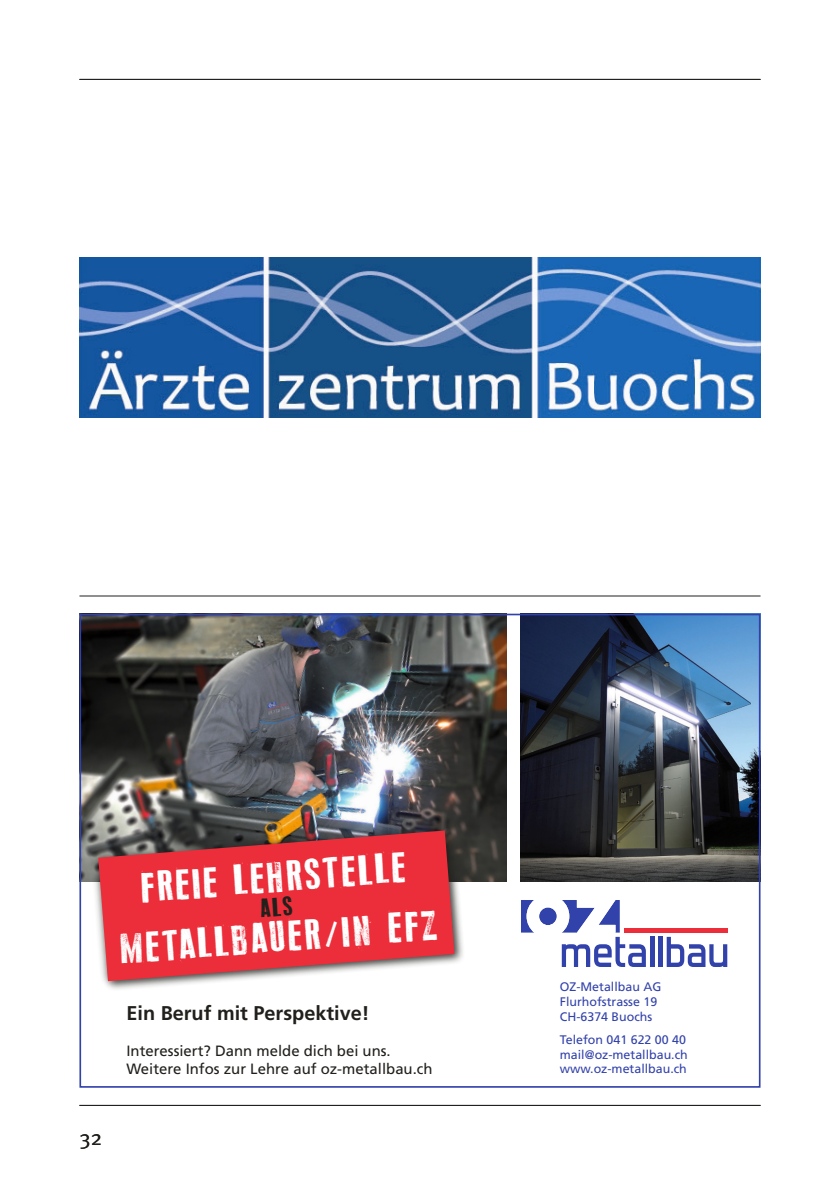
<style>
.page{position:relative;width:840px;height:1191px;background:#fff}
.page>*{position:absolute;margin:0;border:0;box-sizing:border-box;transform-origin:0 0}
.t1{font:46.4px "Old Typography";color:#fff}
.t2{font:21px "Meta Plus Normal";color:#21201c}
.t3{font:700 19.8px "Frutiger LT";color:#21201c}
.t4{font:14.8px/17.8px "Frutiger LT";color:#21201c}
.t5{font:12.4px/14.8px "Frutiger LT";color:#3242ab}
</style>
<div class="page">
<hr style="left:79px;top:595px;width:681px;height:1px;background:#21201c">
<img style="left:520px;top:616px;width:237px;height:265px">
<img style="left:82px;top:616px;width:424px;height:265px">
<div style="left:79px;top:613px;width:681px;height:474px;border:2px solid #3242ab"></div>
<svg style="left:650px;top:937px;width:3px;height:30px"></svg>
<hr style="left:658px;top:937px;width:4px;height:30px;background:#3242ab">
<svg style="left:666px;top:937px;width:60px;height:30px"></svg>
<svg style="left:521px;top:900px;width:124px;height:67px"></svg>
<hr style="left:623px;top:928px;width:103px;height:4px;background:#ec2e3a">
<svg style="left:89px;top:821px;width:374px;height:168px"></svg>
<svg style="left:98px;top:830px;width:356px;height:151px;background:#d9414a"></svg>
<hr style="left:79px;top:79px;width:681px;height:1px;background:#21201c">
<hr style="left:79px;top:1105px;width:681px;height:1px;background:#21201c">
<img style="left:79px;top:258px;width:681px;height:160px">
<svg style="left:260px;top:896px;width:32px;height:22px"></svg>
<h1 class="t1" style="left:140px;top:861px;width:267px;rotate:-4deg">FREIE LEHRSTELLE</h1>
<h1 class="t1" style="left:119px;top:923px;width:319px;rotate:-4deg">METALLBAUER/IN EFZ</h1>
<h3 class="t3" style="left:126px;top:1001px;width:244px">Ein Beruf mit Perspektive!</h3>
<p class="t4" style="left:126px;top:1041px;width:307px">Interessiert? Dann melde dich bei uns.<br>Weitere Infos zur Lehre auf oz-metallbau.ch</p>
<h2 class="t2" style="left:79px;top:1125px;width:24px">32</h2>
<p class="t5" style="left:559px;top:979px;width:103px">OZ-Metallbau AG<br>Flurhofstrasse 19<br>CH-6374 Buochs</p>
<p class="t5" style="left:559px;top:1032px;width:129px">Telefon 041 622 00 40 mail@oz-metallbau.ch www.oz-metallbau.ch</p>
</div>
